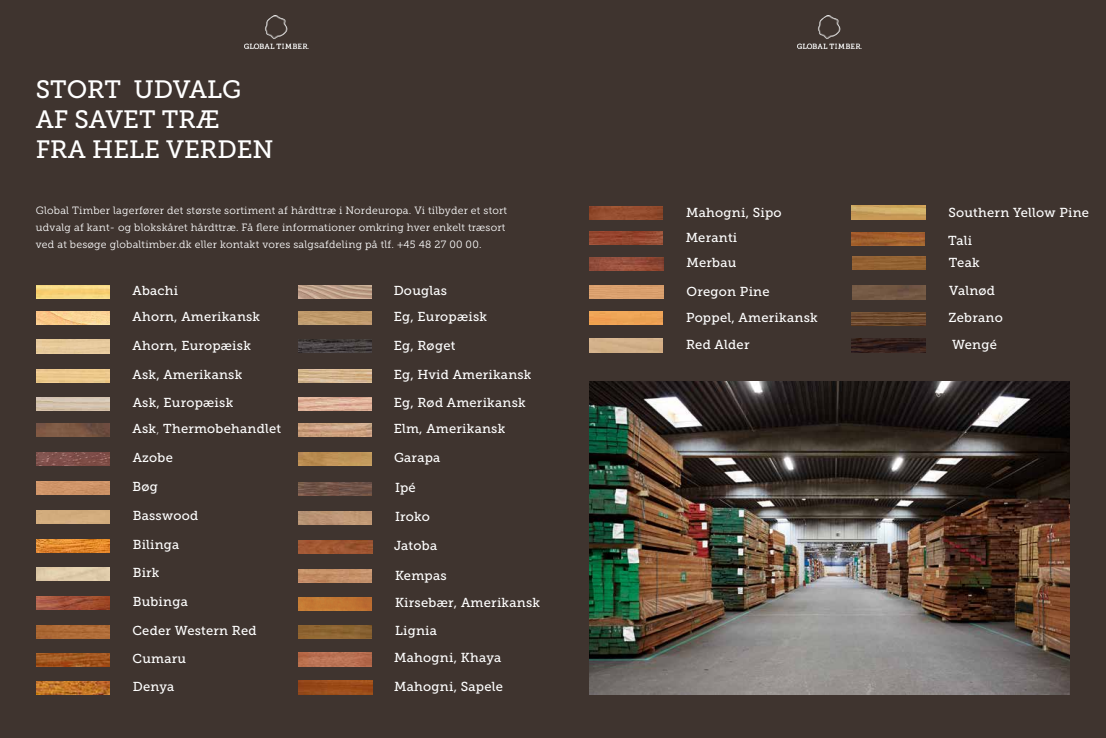
<style>
.page{position:relative;width:1106px;height:738px;background:#fff}
.page>*{position:absolute;margin:0;border:0;box-sizing:border-box;transform-origin:0 0}
.t1{font:25px/30px "Museo Slab 500";color:#fff}
.t2{font:13px/27.9px "Museo Slab 500";letter-spacing:.02em;color:#fff}
.t3{font:12.9px/26.2px "Museo Slab 500";letter-spacing:.02em;color:#fff}
.t4{font:10.5px/17px "Museo Slab 300";letter-spacing:.02em;color:#fff}
.s1{font-family:"Museo Slab 100"}
</style>
<div class="page">
<div style="left:0;top:0;width:561px;height:737px;background:#3f342f"></div>
<img style="left:36px;top:285px;width:73px;height:13px">
<img style="left:36px;top:311px;width:73px;height:13px">
<img style="left:36px;top:339px;width:73px;height:14px">
<img style="left:36px;top:369px;width:73px;height:13px">
<img style="left:36px;top:397px;width:73px;height:13px">
<img style="left:36px;top:423px;width:73px;height:13px">
<img style="left:36px;top:452px;width:74px;height:13px">
<img style="left:36px;top:481px;width:73px;height:13px">
<img style="left:36px;top:510px;width:74px;height:13px">
<img style="left:36px;top:539px;width:74px;height:13px">
<img style="left:36px;top:567px;width:74px;height:13px">
<img style="left:36px;top:596px;width:74px;height:13px">
<img style="left:36px;top:625px;width:73px;height:13px">
<img style="left:36px;top:681px;width:74px;height:13px">
<img style="left:298px;top:285px;width:74px;height:13px">
<img style="left:298px;top:311px;width:74px;height:13px">
<img style="left:298px;top:339px;width:74px;height:13px">
<img style="left:298px;top:369px;width:74px;height:13px">
<img style="left:298px;top:397px;width:74px;height:13px">
<img style="left:244px;top:16px;width:63px;height:32px">
<img style="left:36px;top:653px;width:73px;height:12px">
<div style="left:544px;top:0;width:562px;height:737px;background:#3f342f"></div>
<img style="left:298px;top:482px;width:74px;height:13px">
<img style="left:298px;top:511px;width:74px;height:13px">
<img style="left:298px;top:540px;width:74px;height:13px">
<img style="left:298px;top:569px;width:74px;height:13px">
<img style="left:298px;top:597px;width:74px;height:13px">
<img style="left:298px;top:652px;width:74px;height:14px">
<img style="left:298px;top:680px;width:74px;height:13px">
<img style="left:589px;top:206px;width:74px;height:13px">
<img style="left:589px;top:231px;width:73px;height:14px">
<img style="left:590px;top:257px;width:73px;height:13px">
<img style="left:590px;top:285px;width:73px;height:13px">
<img style="left:589px;top:311px;width:74px;height:13px">
<img style="left:589px;top:338px;width:74px;height:14px">
<img style="left:851px;top:205px;width:74px;height:14px">
<img style="left:851px;top:232px;width:74px;height:13px">
<img style="left:852px;top:256px;width:73px;height:13px">
<img style="left:852px;top:286px;width:74px;height:13px">
<img style="left:851px;top:312px;width:74px;height:13px">
<img style="left:852px;top:338px;width:73px;height:14px">
<img style="left:797px;top:16px;width:63px;height:32px">
<img style="left:298px;top:423px;width:74px;height:13px">
<img style="left:298px;top:625px;width:74px;height:13px">
<img style="left:298px;top:452px;width:74px;height:13px">
<img style="left:589px;top:381px;width:481px;height:312px">
<h1 class="t1" style="left:36px;top:75px;width:239px">STORT UDVALG<br>AF SAVET TRÆ<br>FRA HELE VERDEN</h1>
<p class="t4" style="left:36px;top:201px;width:473px">Global Timber lagerfører det største sortiment af hårdttræ i Nordeuropa. Vi tilbyder et stort udvalg af kant- og blokskåret hårdttræ. Få flere informationer omkring hver enkelt træsort ved at besøge globaltimber.dk eller kontakt vores salgsafdeling på tlf. +45 48 27 00 00.</p>
<p class="t3" style="left:132px;top:277px;width:129px">Abachi<br>Ahorn, Amerikansk</p>
<p class="t3" style="left:132px;top:332px;width:120px">Ahorn, Europæisk</p>
<p class="t3" style="left:132px;top:360px;width:111px;line-height:28.2px">Ask, Amerikansk<br>Ask, Europæisk</p>
<p class="t3" style="left:132px;top:415px;width:150px">Ask<span class="s1">,</span> Thermobehandlet</p>
<p class="t3" style="left:133px;top:444px;width:42px">Azobe</p>
<p class="t3" style="left:132px;top:473px;width:27px">Bøg</p>
<p class="t3" style="left:133px;top:502px;width:67px">Basswood</p>
<p class="t3" style="left:133px;top:530px;width:48px;line-height:27.9px">Bilinga<br>Birk</p>
<p class="t3" style="left:133px;top:588px;width:57px">Bubinga</p>
<p class="t3" style="left:132px;top:617px;width:126px">Ceder Western Red</p>
<p class="t3" style="left:394px;top:277px;width:95px">Douglas<br>Eg, Europæisk</p>
<p class="t3" style="left:394px;top:332px;width:63px">Eg, Røget</p>
<p class="t3" style="left:394px;top:360px;width:139px;line-height:28.2px">Eg, Hvid Amerikansk<br>Eg, Rød Amerikansk</p>
<p class="t3" style="left:394px;top:415px;width:113px">Elm, Amerikansk</p>
<p class="t3" style="left:394px;top:444px;width:48px">Garapa</p>
<p class="t2" style="left:395px;top:473px;width:22px">Ipé</p>
<p class="t2" style="left:394px;top:502px;width:45px;line-height:28.5px">Iroko<br>Jatoba</p>
<p class="t2" style="left:395px;top:560px;width:147px">Kempas<br>Kirsebær, Amerikansk</p>
<p class="t2" style="left:395px;top:616px;width:43px">Lignia</p>
<p class="t3" style="left:132px;top:644px;width:55px">Cumaru</p>
<p class="t3" style="left:133px;top:673px;width:43px">Denya</p>
<p class="t2" style="left:394px;top:643px;width:111px;line-height:28.2px">Mahogni, Khaya<br>Mahogni, Sapele</p>
<p class="t2" style="left:685px;top:200px;width:97px;line-height:25.3px">Mahogni, Sipo<br>Meranti<br>Merbau</p>
<p class="t2" style="left:686px;top:278px;width:133px;line-height:26.1px">Oregon Pine<br>Poppel, Amerikansk</p>
<p class="t2" style="left:686px;top:330px;width:65px">Red Alder</p>
<p class="t2" style="left:948px;top:198px;width:143px">Southern Yellow Pine<br>Tali</p>
<p class="t2" style="left:948px;top:248px;width:56px">Teak<br>Valnød<br>Zebrano</p>
<p class="t2" style="left:952px;top:330px;width:46px">Wengé</p>
</div>
